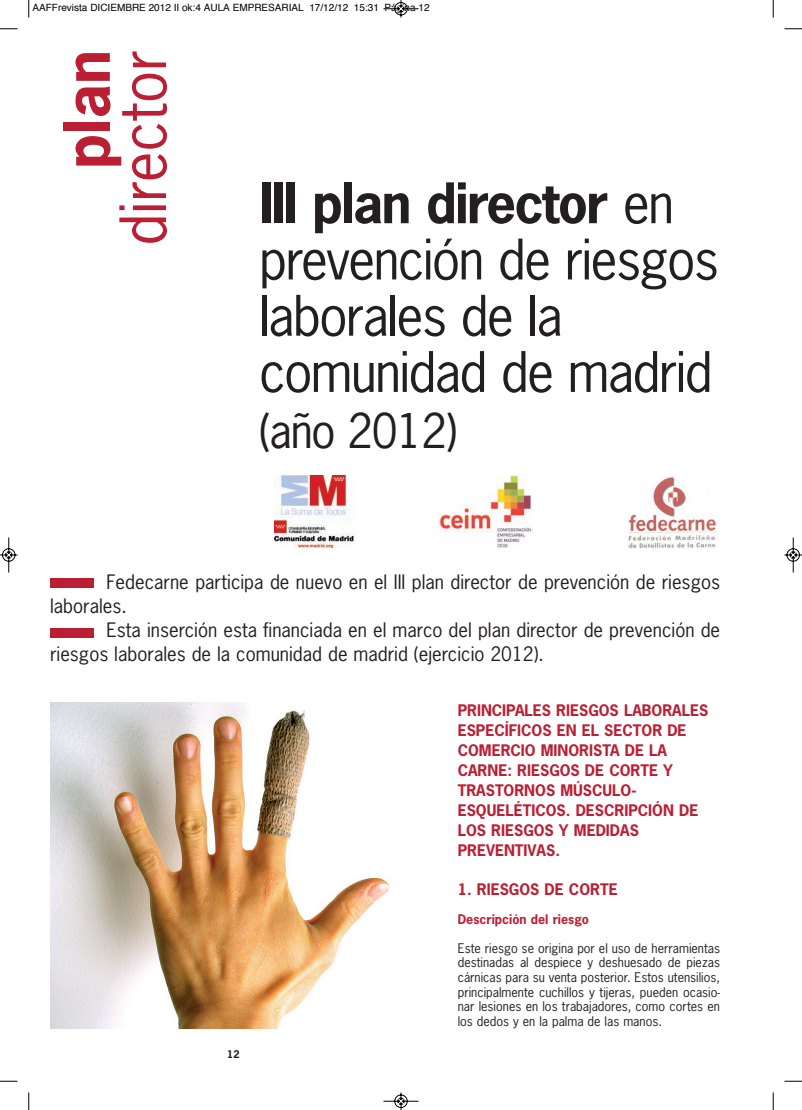
<style>
.page{position:relative;width:802px;height:1110px;background:#fff}
.page>*{position:absolute;margin:0;border:0;box-sizing:border-box;transform-origin:0 0}
.t1{font:60px "News Gothic";color:#ba1f33}
.t2{font:700 60px "News Gothic";color:#ba1f33}
.t3{font:52.5px/56.2px "News Gothic";letter-spacing:-.03em;color:#231f20}
.t4{font:45px "News Gothic";letter-spacing:-.03em;color:#231f20}
.t5{font:18.75px/23.8px "News Gothic";color:#231f20}
.t6{font:700 15px/20px "News Gothic";color:#ba1f33}
.t7{font:12.5px/14.6px "News Gothic";color:#231f20;text-align:justify}
.t8{font:700 12.5px "News Gothic";color:#ba1f33}
.t9{font:10px "Helvetica";color:#000}
.t10{font:700 10px "News Gothic";color:#231f20}
.s1{font-weight:700}
</style>
<div class="page">
<div style="left:50px;top:578px;width:44px;height:10px;background:#ba1f33"></div>
<div style="left:50px;top:627px;width:44px;height:10px;background:#ba1f33"></div>
<img style="left:438px;top:475px;width:94px;height:73px">
<img style="left:275px;top:475px;width:79px;height:73px">
<img style="left:627px;top:476px;width:90px;height:73px">
<img style="left:50px;top:702px;width:339px;height:326px">
<svg style="left:28px;top:0;width:2px;height:18px"></svg>
<svg style="left:0;top:28px;width:18px;height:2px"></svg>
<svg style="left:773px;top:0;width:1px;height:18px"></svg>
<svg style="left:784px;top:28px;width:18px;height:2px"></svg>
<svg style="left:28px;top:1092px;width:2px;height:18px"></svg>
<svg style="left:0;top:1081px;width:18px;height:1px"></svg>
<svg style="left:773px;top:1092px;width:1px;height:18px"></svg>
<svg style="left:784px;top:1081px;width:18px;height:1px"></svg>
<svg style="left:383px;top:0;width:36px;height:18px"></svg>
<svg style="left:383px;top:1092px;width:36px;height:18px"></svg>
<svg style="left:0;top:537px;width:18px;height:36px"></svg>
<svg style="left:784px;top:537px;width:18px;height:36px"></svg>
<p class="t9" style="left:32px;top:4px;width:398px">AAFFrevista DICIEMBRE 2012 II ok:4 AULA EMPRESARIAL 17/12/12 15:31 Página 12</p>
<h1 class="t2" style="left:54px;top:169px;width:120px;rotate:-90deg">plan</h1>
<h1 class="t1" style="left:110px;top:246px;width:197px;rotate:-90deg">director</h1>
<h2 class="t3" style="left:259px;top:177px;width:461px"><span class="s1">III plan director</span> en prevención de riesgos laborales de la comunidad de madrid</h2>
<h3 class="t4" style="left:259px;top:406px;width:200px">(año 2012)</h3>
<h3 class="t5" style="left:50px;top:571px;width:671px;text-indent:56px">Fedecarne participa de nuevo en el III plan director de prevención de riesgos laborales.</h3>
<h3 class="t5" style="left:50px;top:618px;width:671px;text-indent:56px">Esta inserción esta financiada en el marco del plan director de prevención de riesgos laborales de la comunidad de madrid (ejercicio 2012).</h3>
<p class="t6" style="left:457px;top:701px;width:252px">PRINCIPALES RIESGOS LABORALES<br>ESPECÍFICOS EN EL SECTOR DE<br>COMERCIO MINORISTA DE LA<br>CARNE: RIESGOS DE CORTE Y<br>TRASTORNOS MÚSCULO-<br>ESQUELÉTICOS. DESCRIPCIÓN DE<br>LOS RIESGOS Y MEDIDAS<br>PREVENTIVAS.</p>
<p class="t10" style="left:227px;top:1049px;width:14px">12</p>
<p class="t6" style="left:457px;top:880px;width:161px">1. RIESGOS DE CORTE</p>
<p class="t8" style="left:457px;top:912px;width:133px">Descripción del riesgo</p>
<p class="t7" style="left:457px;top:941px;width:264px">Este riesgo se origina por el uso de herramientas destinadas al despiece y deshuesado de piezas cárnicas para su venta posterior. Estos utensilios, principalmente cuchillos y tijeras, pueden ocasio&shy;nar lesiones en los trabajadores, como cortes en los dedos y en la palma de las manos.</p>
</div>
